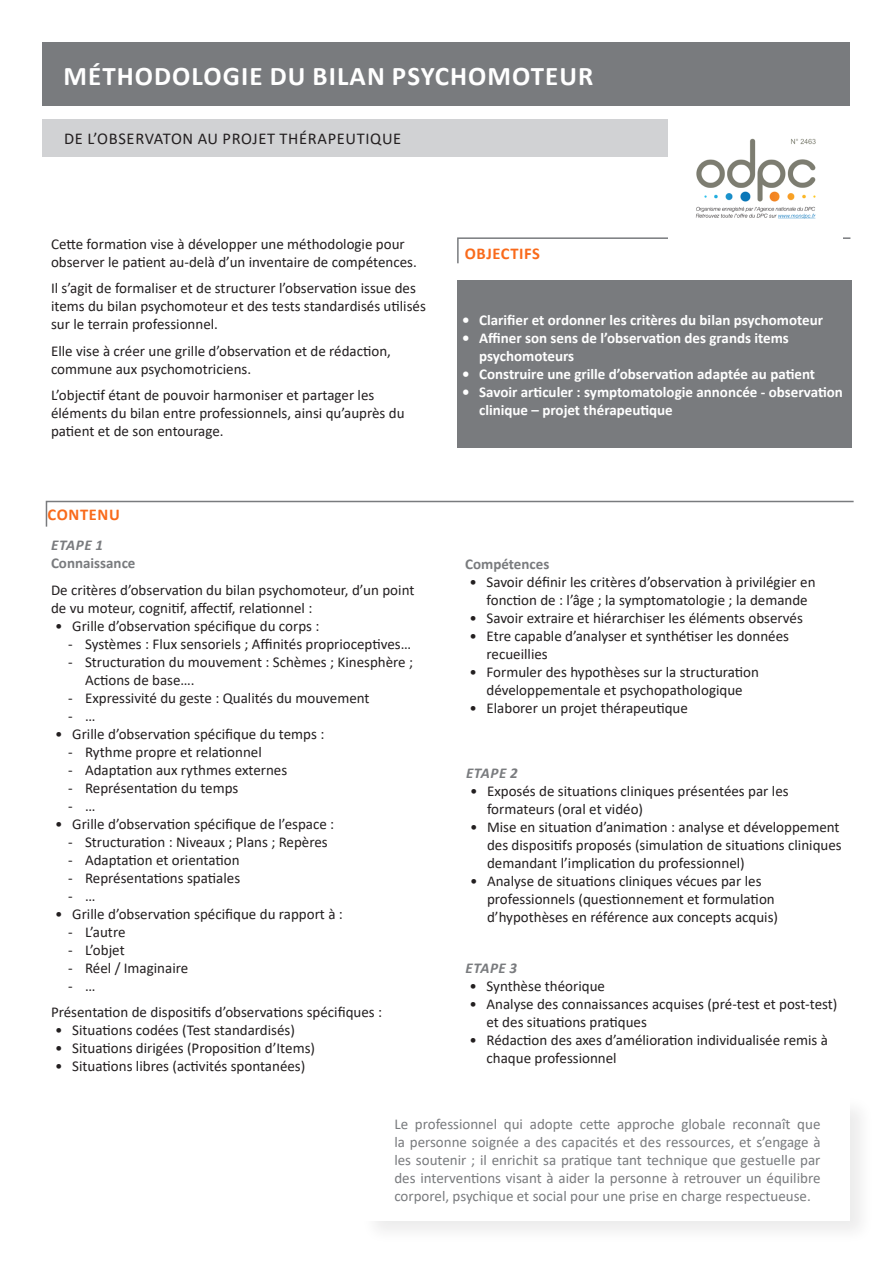
<style>
.page{position:relative;width:893px;height:1263px;background:#fff}
.page>*{position:absolute;margin:0;border:0;box-sizing:border-box;transform-origin:0 0}
.titre_1{font:700 27px "Calibri";letter-spacing:.04em;color:#fff}
.titre_2{font:16.5px "Calibri";letter-spacing:.04em;color:#231f20}
.titre_3{font:700 16.5px "Calibri";letter-spacing:.04em;color:#f96a1b}
.Texte_de_présentatio{font:15px/18px "Calibri";color:#231f20}
.texte_ombre{font:15px/18px "Calibri";color:#797b7e;text-align:justify}
.t1{font:700 15px/18px "Calibri";color:#fff}
.Sous_étape{font:700 15px "Calibri";color:#797b7e}
.Etape{font:italic 700 15px "Calibri";letter-spacing:.04em;color:#797b7e}
</style>
<div class="page">
<div style="left:43px;top:119px;width:626px;height:38px;background:#d1d2d4"></div>
<div style="left:458px;top:280px;width:394px;height:168px;background:#797b7e"></div>
<div style="left:361px;top:1094px;width:514px;height:151px;background:#231f20;opacity:.09"></div>
<div style="left:365px;top:1098px;width:485px;height:122px;background:#fff"></div>
<div style="left:42px;top:43px;width:808px;height:63px;background:#797b7e"></div>
<svg style="left:457px;top:237px;width:394px;height:27px"></svg>
<svg style="left:45px;top:500px;width:809px;height:27px"></svg>
<img style="left:669px;top:138px;width:173px;height:103px">
<p class="titre_1" style="left:64px;top:56px;width:531px">MÉTHODOLOGIE DU BILAN PSYCHOMOTEUR</p>
<p class="titre_2" style="left:64px;top:127px;width:339px">DE L’OBSERVATON AU PROJET THÉRAPEUTIQUE</p>
<p class="Texte_de_présentatio" style="left:51px;top:234px;width:367px">Cette formation vise à développer une méthodologie pour observer le patient au-delà d’un inventaire de compétences.</p>
<p class="Texte_de_présentatio" style="left:51px;top:279px;width:376px">Il s’agit de formaliser et de structurer l’observation issue des items du bilan psychomoteur et des tests standardisés utilisés sur le terrain professionnel.</p>
<p class="Texte_de_présentatio" style="left:51px;top:341px;width:342px">Elle vise à créer une grille d’observation et de rédaction, commune aux psychomotriciens.</p>
<p class="Texte_de_présentatio" style="left:51px;top:386px;width:355px">L’objectif étant de pouvoir harmoniser et partager les éléments du bilan entre professionnels, ainsi qu’auprès du patient et de son entourage.</p>
<p class="titre_3" style="left:48px;top:503px;width:74px">CONTENU</p>
<p class="Etape" style="left:51px;top:535px;width:53px">ETAPE 1</p>
<p class="Sous_étape" style="left:51px;top:553px;width:86px">Connaissance</p>
<p class="Texte_de_présentatio" style="left:51px;top:580px;width:365px">De critères d’observation du bilan psychomoteur, d’un point de vu moteur, cognitif, affectif, relationnel :</p>
<p class="Texte_de_présentatio" style="left:55px;top:616px;width:266px">• Grille d’observation spécifique du corps :</p>
<p class="Texte_de_présentatio" style="left:68px;top:634px;width:345px">- Systèmes : Flux sensoriels ; Affinités proprioceptives…</p>
<p class="Texte_de_présentatio" style="left:85px;top:652px;width:330px;text-indent:-17px">- Structuration du mouvement : Schèmes ; Kinesphère ;<br>Actions de base….</p>
<p class="Texte_de_présentatio" style="left:68px;top:688px;width:303px">- Expressivité du geste : Qualités du mouvement</p>
<p class="Texte_de_présentatio" style="left:68px;top:706px;width:29px">- …</p>
<p class="Texte_de_présentatio" style="left:55px;top:724px;width:271px">• Grille d’observation spécifique du temps :</p>
<p class="Texte_de_présentatio" style="left:68px;top:742px;width:195px">- Rythme propre et relationnel</p>
<p class="Texte_de_présentatio" style="left:68px;top:760px;width:221px">- Adaptation aux rythmes externes</p>
<p class="Texte_de_présentatio" style="left:68px;top:778px;width:172px">- Représentation du temps</p>
<p class="Texte_de_présentatio" style="left:68px;top:796px;width:29px">- …</p>
<p class="Texte_de_présentatio" style="left:55px;top:814px;width:281px">• Grille d’observation spécifique de l’espace :</p>
<p class="Texte_de_présentatio" style="left:68px;top:832px;width:261px">- Structuration : Niveaux ; Plans ; Repères</p>
<p class="Texte_de_présentatio" style="left:68px;top:850px;width:173px">- Adaptation et orientation</p>
<p class="Texte_de_présentatio" style="left:68px;top:868px;width:174px">- Représentations spatiales</p>
<p class="Texte_de_présentatio" style="left:68px;top:886px;width:29px">- …</p>
<p class="Texte_de_présentatio" style="left:55px;top:904px;width:289px">• Grille d’observation spécifique du rapport à :</p>
<p class="Texte_de_présentatio" style="left:68px;top:922px;width:59px">- L’autre</p>
<p class="Texte_de_présentatio" style="left:68px;top:940px;width:58px">- L’objet</p>
<p class="Texte_de_présentatio" style="left:68px;top:958px;width:122px">- Réel / Imaginaire</p>
<p class="Texte_de_présentatio" style="left:68px;top:976px;width:29px">- …</p>
<p class="Texte_de_présentatio" style="left:51px;top:1003px;width:333px">Présentation de dispositifs d’observations spécifiques :</p>
<p class="Texte_de_présentatio" style="left:55px;top:1021px;width:241px">• Situations codées (Test standardisés)</p>
<p class="Texte_de_présentatio" style="left:55px;top:1039px;width:261px">• Situations dirigées (Proposition d’Items)</p>
<p class="Texte_de_présentatio" style="left:55px;top:1057px;width:252px">• Situations libres (activités spontanées)</p>
<p class="titre_3" style="left:465px;top:242px;width:77px">OBJECTIFS</p>
<p class="t1" style="left:462px;top:310px;width:362px">• Clarifier et ordonner les critères du bilan psychomoteur</p>
<p class="t1" style="left:479px;top:328px;width:311px;text-indent:-17px">• Affiner son sens de l’observation des grands items psychomoteurs</p>
<p class="t1" style="left:462px;top:364px;width:355px">• Construire une grille d’observation adaptée au patient</p>
<p class="t1" style="left:479px;top:382px;width:365px;text-indent:-17px">• Savoir articuler : symptomatologie annoncée - observation clinique – projet thérapeutique</p>
<p class="Sous_étape" style="left:465px;top:553px;width:86px">Compétences</p>
<p class="Texte_de_présentatio" style="left:486px;top:572px;width:331px;text-indent:-17px">• Savoir définir les critères d’observation à privilégier en fonction de : l’âge ; la symptomatologie ; la demande</p>
<p class="Texte_de_présentatio" style="left:469px;top:608px;width:335px">• Savoir extraire et hiérarchiser les éléments observés</p>
<p class="Texte_de_présentatio" style="left:486px;top:626px;width:304px;text-indent:-17px">• Etre capable d’analyser et synthétiser les données recueillies</p>
<p class="Texte_de_présentatio" style="left:469px;top:662px;width:291px;text-align:center">• Formuler des hypothèses sur la structuration développementale et psychopathologique</p>
<p class="Texte_de_présentatio" style="left:469px;top:698px;width:220px">• Elaborer un projet thérapeutique</p>
<p class="Etape" style="left:466px;top:762px;width:53px">ETAPE 2</p>
<p class="Texte_de_présentatio" style="left:487px;top:781px;width:303px;text-indent:-17px">• Exposés de situations cliniques présentées par les formateurs (oral et vidéo)</p>
<p class="Texte_de_présentatio" style="left:487px;top:817px;width:356px;text-indent:-17px">• Mise en situation d’animation : analyse et développement des dispositifs proposés (simulation de situations cliniques demandant l’implication du professionnel)</p>
<p class="Texte_de_présentatio" style="left:487px;top:871px;width:293px;text-indent:-17px">• Analyse de situations cliniques vécues par les professionnels (questionnement et formulation d’hypothèses en référence aux concepts acquis)</p>
<p class="Etape" style="left:466px;top:958px;width:53px">ETAPE 3</p>
<p class="Texte_de_présentatio" style="left:469px;top:977px;width:137px">• Synthèse théorique</p>
<p class="Texte_de_présentatio" style="left:486px;top:995px;width:352px;text-indent:-17px">• Analyse des connaissances acquises (pré-test et post-test) et des situations pratiques</p>
<p class="Texte_de_présentatio" style="left:486px;top:1031px;width:343px;text-indent:-17px">• Rédaction des axes d’amélioration individualisée remis à chaque professionnel</p>
<p class="texte_ombre" style="left:394px;top:1114px;width:428px">Le professionnel qui adopte cette approche globale reconnaît que la personne soignée a des capacités et des ressources, et s’engage à les soutenir ; il enrichit sa pratique tant technique que gestuelle par des interventions visant à aider la personne à retrouver un équilibre corporel, psychique et social pour une prise en charge respectueuse.</p>
</div>
